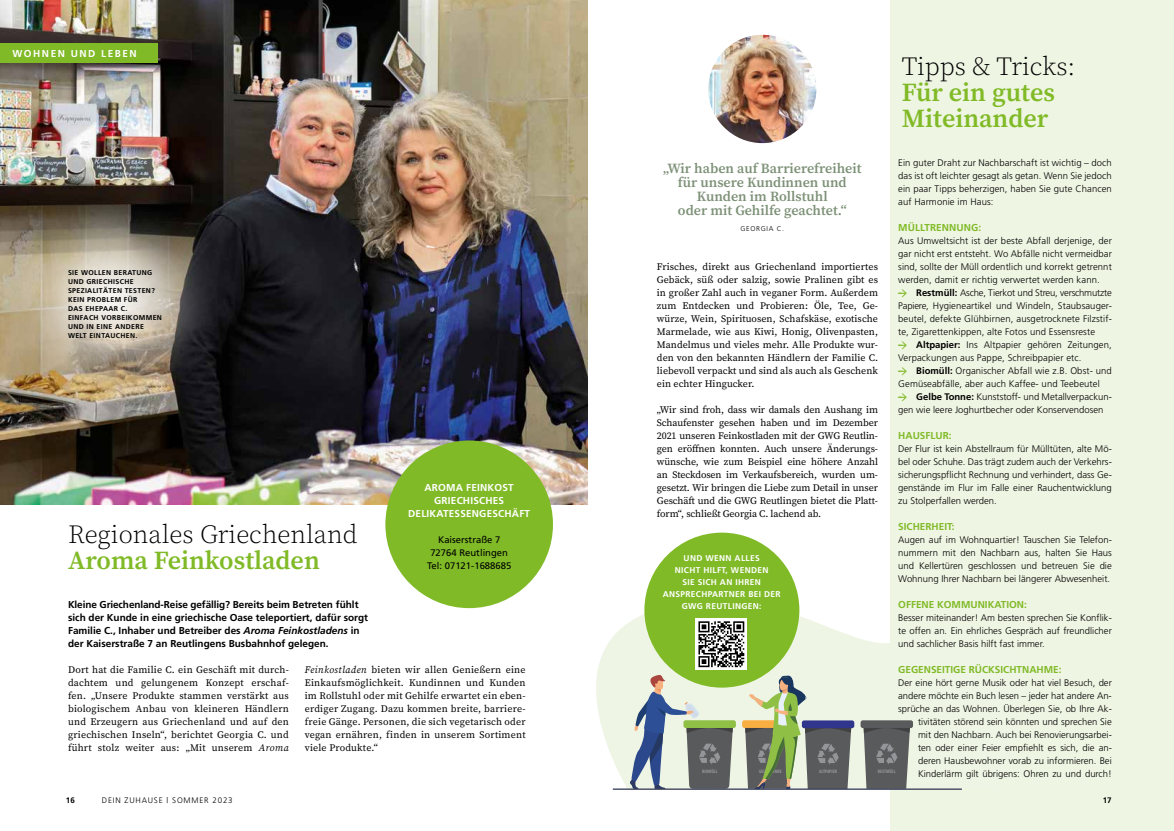
<style>
.page{position:relative;width:1174px;height:831px;background:#fff}
.page>*{position:absolute;margin:0;border:0;box-sizing:border-box;transform-origin:0 0}
.t1{font:600 26px/26px "Source Serif 4";color:#80ba27}
.t2{font:300 26px "Source Serif 4";color:#000}
.t3{font:600 14px/14px "Source Serif 4";color:#7d9177;text-align:center}
.t4{font:10px/13px "Source Serif 4";letter-spacing:.005em;color:#000;text-align:justify}
.t5{font:700 10px/13px "Frutiger";color:#000}
.t6{font:700 10px "Frutiger";color:#80ba27}
.t7{font:700 10px/13px "Frutiger";letter-spacing:.02em;color:#fff;text-align:center}
.t8{font:700 10px "Frutiger";letter-spacing:.15em;color:#fff}
.t9{font:300 9.5px/13px "Frutiger";color:#000;text-align:justify}
.t10{font:9.5px/13px "Frutiger";color:#000;text-align:center}
.t11{font:700 8.4px/12.1px "Frutiger";letter-spacing:.04em;color:#fff;text-align:center}
.t12{font:300 8px "Frutiger";letter-spacing:.1em;color:#000}
.t13{font:700 8px "Frutiger";color:#000}
.t14{font:700 7px/9px "Frutiger";letter-spacing:.05em;color:#000}
.t15{font:300 7px "Frutiger";letter-spacing:.1em;color:#000}
.t16{font:700 condensed 5px "Myriad Pro";color:#939598}
.s1{font-style:italic}
.s2{font-family:"Source Serif 4";font-weight:700;font-size:13px;color:#80ba27}
.s3{font-weight:700}
</style>
<div class="page">
<img style="left:0;top:0;width:587px;height:504px">
<div style="left:890px;top:0;width:284px;height:831px;background:#eff5e3"></div>
<div style="left:0;top:43px;width:158px;height:19px;background:#80ba27"></div>
<img style="left:0;top:200px;width:227px;height:207px">
<div style="left:385px;top:440px;width:168px;height:168px;background:#80ba27;border-radius:50%"></div>
<img style="left:708px;top:35px;width:108px;height:108px;border-radius:54px">
<svg style="left:596px;top:604px;width:317px;height:184px;fill:#eff5e4"></svg>
<div style="left:742px;top:720px;width:52px;height:8px;background:#f9af41;border-radius:2px"></div>
<div style="left:683px;top:720px;width:53px;height:8px;background:#8fc045;border-radius:2px"></div>
<svg style="left:629px;top:674px;width:104px;height:114px;background:#a6afad"></svg>
<div style="left:802px;top:720px;width:52px;height:8px;background:#30368c;border-radius:2px"></div>
<svg style="left:863px;top:728px;width:47px;height:60px;background:#686a6a"></svg>
<div style="left:860px;top:720px;width:53px;height:8px;background:#595a5c;border-radius:2px"></div>
<hr style="left:612px;top:788px;width:350px;height:1px;background:#2e3552">
<svg style="left:745px;top:673px;width:106px;height:116px;background:#9fa792"></svg>
<div style="left:644px;top:532px;width:155px;height:155px;background:#80ba27;border-radius:50%"></div>
<div style="left:696px;top:618px;width:51px;height:51px;background:#fff"></div>
<svg style="left:698px;top:621px;width:47px;height:47px"></svg>
<svg style="left:698px;top:621px;width:46px;height:46px"></svg>
<p class="t8" style="left:12px;top:48px;width:126px">WOHNEN UND LEBEN</p>
<p class="t14" style="left:68px;top:268px;width:95px">SIE WOLLEN BERATUNG<br>UND GRIECHISCHE<br>SPEZIALITÄTEN TESTEN?<br>KEIN PROBLEM FÜR<br>DAS EHEPAAR C.<br>EINFACH VORBEIKOMMEN<br>UND IN EINE ANDERE<br>WELT EINTAUCHEN.</p>
<h1 class="t2" style="left:68px;top:517px;width:291px">Regionales Griechenland</h1>
<h1 class="t1" style="left:68px;top:546px;width:253px">Aroma Feinkostladen</h1>
<p class="t5" style="left:68px;top:598px;width:302px">Kleine Griechenland-Reise gefällig? Bereits beim Betreten fühlt sich der Kunde in eine griechische Oase teleportiert, dafür sorgt Familie C., Inhaber und Betreiber des <span class="s1">Aroma Feinkostladens</span> in der Kaiserstraße 7 an Reutlingens Busbahnhof gelegen.</p>
<p class="t7" style="left:408px;top:481px;width:123px">AROMA FEINKOST<br>GRIECHISCHES<br>DELIKATESSENGESCHÄFT</p>
<p class="t10" style="left:427px;top:533px;width:86px">Kaiserstraße 7<br>72764 Reutlingen<br>Tel: 07121-1688685</p>
<p class="t4" style="left:68px;top:663px;width:222px">Dort hat die Familie C. ein Geschäft mit durch&shy;dachtem und gelungenem Konzept erschaf&shy;fen. „Unsere Produkte stammen verstärkt aus biologischem Anbau von kleineren Händlern und Erzeugern aus Griechenland und auf den griechischen Inseln“, berichtet Georgia C. und führt stolz weiter aus: „Mit unserem <span class="s1">Aroma</span></p>
<p class="t4" style="left:305px;top:663px;width:222px"><span class="s1">Feinkostladen</span> bieten wir allen Genießern eine Einkaufsmöglichkeit. Kundinnen und Kunden im Rollstuhl oder mit Gehilfe erwartet ein eben&shy;erdiger Zugang. Dazu kommen breite, barriere&shy;freie Gänge. Personen, die sich vegetarisch oder vegan ernähren, finden in unserem Sortiment viele Produkte.“</p>
<p class="t13" style="left:66px;top:796px;width:10px">16</p>
<p class="t12" style="left:102px;top:796px;width:132px">DEIN ZUHAUSE | SOMMER 2023</p>
<h1 class="t2" style="left:901px;top:49px;width:175px">Tipps &amp; Tricks:</h1>
<h1 class="t1" style="left:901px;top:79px;width:155px">Für ein gutes<br>Miteinander</h1>
<p class="t9" style="left:898px;top:156px;width:215px">Ein guter Draht zur Nachbarschaft ist wichtig – doch das ist oft leichter gesagt als getan. Wenn Sie jedoch ein paar Tipps beherzigen, haben Sie gute Chancen auf Harmonie im Haus:</p>
<p class="t6" style="left:898px;top:222px;width:85px">MÜLLTRENNUNG:</p>
<p class="t9" style="left:898px;top:234px;width:215px">Aus Umweltsicht ist der beste Abfall derjenige, der gar nicht erst entsteht. Wo Abfälle nicht vermeidbar sind, sollte der Müll ordentlich und korrekt getrennt werden, damit er richtig verwertet werden kann.</p>
<p class="t9" style="left:898px;top:286px;width:215px"><span class="s2">→</span> <span class="s3">Restmüll:</span> Asche, Tierkot und Streu, verschmutzte Papiere, Hygieneartikel und Windeln, Staubsauger&shy;beutel, defekte Glühbirnen, ausgetrocknete Filzstif&shy;te, Zigarettenkippen, alte Fotos und Essensreste</p>
<p class="t9" style="left:898px;top:338px;width:215px"><span class="s2">→</span> <span class="s3">Altpapier:</span> Ins Altpapier gehören Zeitungen,<br>Verpackungen aus Pappe, Schreibpapier etc.</p>
<p class="t9" style="left:898px;top:364px;width:215px"><span class="s2">→</span> <span class="s3">Biomüll:</span> Organischer Abfall wie z.B. Obst- und<br>Gemüseabfälle, aber auch Kaffee- und Teebeutel</p>
<p class="t9" style="left:898px;top:390px;width:215px"><span class="s2">→</span> <span class="s3">Gelbe Tonne:</span> Kunststoff- und Metallverpackun&shy;gen wie leere Joghurtbecher oder Konservendosen</p>
<p class="t6" style="left:898px;top:430px;width:55px">HAUSFLUR:</p>
<p class="t9" style="left:898px;top:442px;width:215px">Der Flur ist kein Abstellraum für Mülltüten, alte Mö&shy;bel oder Schuhe. Das trägt zudem auch der Verkehrs&shy;sicherungspflicht Rechnung und verhindert, dass Ge&shy;genstände im Flur im Falle einer Rauchentwicklung zu Stolperfallen werden.</p>
<p class="t6" style="left:898px;top:521px;width:58px">SICHERHEIT:</p>
<p class="t9" style="left:898px;top:533px;width:215px">Augen auf im Wohnquartier! Tauschen Sie Telefon&shy;nummern mit den Nachbarn aus, halten Sie Haus und Kellertüren geschlossen und betreuen Sie die Wohnung Ihrer Nachbarn bei längerer Abwesenheit.</p>
<p class="t6" style="left:898px;top:599px;width:130px">OFFENE KOMMUNIKATION:</p>
<p class="t9" style="left:898px;top:611px;width:215px">Besser miteinander! Am besten sprechen Sie Konflik&shy;te offen an. Ein ehrliches Gespräch auf freundlicher und sachlicher Basis hilft fast immer.</p>
<p class="t6" style="left:898px;top:664px;width:165px">GEGENSEITIGE RÜCKSICHTNAHME:</p>
<p class="t9" style="left:898px;top:676px;width:215px;text-align:right">Der eine hört gerne Musik oder hat viel Besuch, der andere möchte ein Buch lesen – jeder hat andere An&shy;sprüche an das Wohnen. Überlegen Sie, ob Ihre Ak&shy;tivitäten störend sein könnten und sprechen Sie<br>mit den Nachbarn. Auch bei Renovierungsarbei-<br>ten oder einer Feier empfiehlt es sich, die an&shy;deren Hausbewohner vorab zu informieren. Bei Kinderlärm gilt übrigens: Ohren zu und durch!</p>
<h2 class="t3" style="left:663px;top:161px;width:200px">„Wir haben auf Barrierefreiheit für unsere Kundinnen und<br>Kunden im Rollstuhl<br>oder mit Gehilfe geachtet.“</h2>
<p class="t15" style="left:740px;top:224px;width:45px">GEORGIA C.</p>
<p class="t4" style="left:657px;top:260px;width:223px">Frisches, direkt aus Griechenland importiertes Gebäck, süß oder salzig, sowie Pralinen gibt es in großer Zahl auch in veganer Form. Außerdem zum Entdecken und Probieren: Öle, Tee, Ge&shy;würze, Wein, Spirituosen, Schafskäse, exotische Marmelade, wie aus Kiwi, Honig, Olivenpasten, Mandelmus und vieles mehr. Alle Produkte wur&shy;den von den bekannten Händlern der Familie C. liebevoll verpackt und sind als auch als Geschenk ein echter Hingucker.</p>
<p class="t4" style="left:657px;top:403px;width:223px">„Wir sind froh, dass wir damals den Aushang im Schaufenster gesehen haben und im Dezember 2021 unseren Feinkostladen mit der GWG Reutlin&shy;gen eröffnen konnten. Auch unsere Änderungs&shy;wünsche, wie zum Beispiel eine höhere Anzahl an Steckdosen im Verkaufsbereich, wurden um&shy;gesetzt. Wir bringen die Liebe zum Detail in unser Geschäft und die GWG Reutlingen bietet die Platt&shy;form“, schließt Georgia C. lachend ab.</p>
<p class="t11" style="left:662px;top:551px;width:120px">UND WENN ALLES<br>NICHT HILFT, WENDEN<br>SIE SICH AN IHREN<br>ANSPRECHPARTNER BEI DER<br>GWG REUTLINGEN:</p>
<p class="t16" style="left:702px;top:767px;width:17px">BIOMÜLL</p>
<p class="t16" style="left:759px;top:767px;width:24px">GELBE TONNE</p>
<p class="t16" style="left:819px;top:767px;width:19px">ALTPAPIER</p>
<p class="t16" style="left:878px;top:767px;width:19px">RESTMÜLL</p>
<p class="t13" style="left:1102px;top:796px;width:10px">17</p>
</div>
